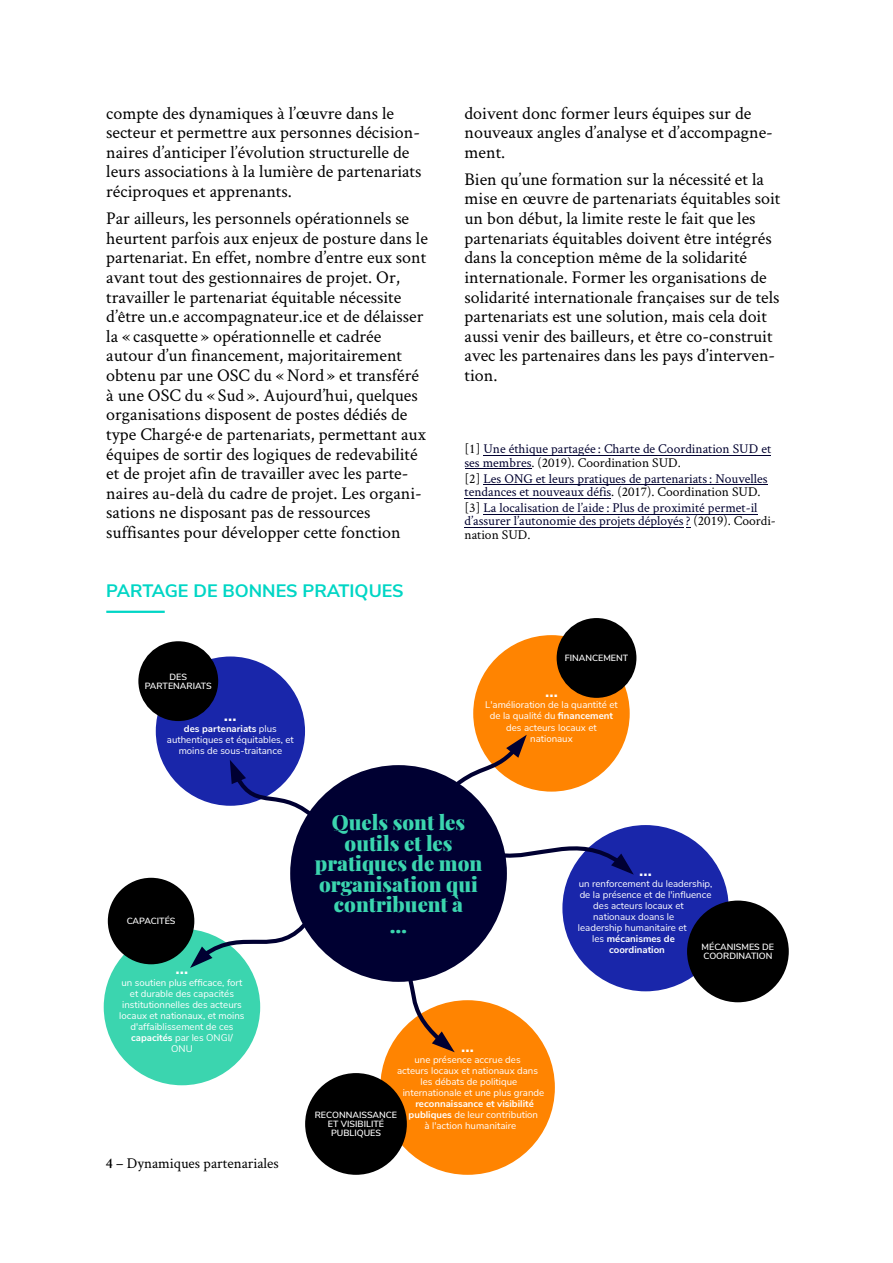
<style>
.page{position:relative;width:893px;height:1263px;background:#fff}
.page>*{position:absolute;margin:0;border:0;box-sizing:border-box;transform-origin:0 0}
.t1{font:900 20.55px/20.5px "Playfair Display";color:#3bd5af;text-align:center}
.t2{font:18px/19.6px "Crimson Text";color:#000}
.t3{font:700 18px "Nunito Sans";color:#00d6c5}
.t4{font:700 17.25px "Nunito Sans";color:#fff}
.t5{font:15px "Crimson Text";color:#000}
.t6{font:13.5px/13.2px "Crimson Text";color:#00002f}
.t7{font:9.6px/11.1px "Nunito Sans";color:#fff;text-align:center}
.t8{font:700 9.6px "Nunito Sans";color:#fff}
.t9{font:600 9px/9px "Nunito Sans";color:#fff;text-align:center}
.s1{font-weight:700}
.s2{color:#000}
.s3{font-weight:600}
.s4{font-weight:400}
</style>
<div class="page">
<hr style="left:483px;top:455px;width:288px;height:1px;background:#00002f">
<hr style="left:465px;top:468px;width:66px;height:1px;background:#00002f">
<hr style="left:483px;top:485px;width:285px;height:1px;background:#00002f">
<hr style="left:465px;top:498px;width:146px;height:1px;background:#00002f">
<hr style="left:483px;top:514px;width:274px;height:1px;background:#00002f">
<hr style="left:465px;top:527px;width:219px;height:1px;background:#00002f">
<div style="left:290px;top:765px;width:217px;height:217px;background:#000032;border-radius:50%"></div>
<div style="left:473px;top:635px;width:157px;height:157px;background:#ff8401;border-radius:50%"></div>
<div style="left:104px;top:929px;width:156px;height:156px;background:#3bd5af;border-radius:50%"></div>
<div style="left:108px;top:878px;width:86px;height:86px;background:#000;border-radius:50%"></div>
<div style="left:380px;top:1000px;width:175px;height:175px;background:#ff8401;border-radius:50%"></div>
<div style="left:305px;top:1073px;width:102px;height:102px;background:#000;border-radius:50%"></div>
<div style="left:557px;top:618px;width:79px;height:80px;background:#000;border-radius:50%"></div>
<div style="left:156px;top:656px;width:149px;height:150px;background:#1926aa;border-radius:50%"></div>
<div style="left:138px;top:641px;width:80px;height:80px;background:#000;border-radius:50%"></div>
<svg style="left:190px;top:913px;width:125px;height:55px"></svg>
<svg style="left:230px;top:760px;width:95px;height:68px"></svg>
<svg style="left:439px;top:735px;width:88px;height:65px"></svg>
<svg style="left:395px;top:966px;width:60px;height:86px"></svg>
<div style="left:562px;top:825px;width:167px;height:166px;background:#1926aa;border-radius:50%"></div>
<div style="left:687px;top:900px;width:102px;height:102px;background:#000;border-radius:50%"></div>
<svg style="left:499px;top:833px;width:135px;height:42px"></svg>
<hr style="left:106px;top:611px;width:59px;height:2px;background:#00d6c5">
<p class="t2" style="left:106px;top:105px;width:317px">compte des dynamiques à l’œuvre dans le secteur et permettre aux personnes décision&shy;naires d’anticiper l’évolution structurelle de leurs associations à la lumière de partenariats réciproques et apprenants.</p>
<p class="t2" style="left:106px;top:211px;width:323px">Par ailleurs, les personnels opérationnels se heurtent parfois aux enjeux de posture dans le partenariat. En effet, nombre d’entre eux sont avant tout des gestionnaires de projet. Or, travailler le partenariat équitable nécessite d’être un.e accompagnateur.ice et de délaisser la « casquette » opérationnelle et cadrée autour d’un financement, majoritairement obtenu par une OSC du « Nord » et transféré à une OSC du « Sud ». Aujourd’hui, quelques organisations disposent de postes dédiés de type Chargé·e de partenariats, permettant aux équipes de sortir des logiques de redevabilité et de projet afin de travailler avec les parte&shy;naires au-delà du cadre de projet. Les organi&shy;sations ne disposant pas de ressources suffisantes pour développer cette fonction</p>
<p class="t3" style="left:106px;top:579px;width:299px">PARTAGE DE BONNES PRATIQUES</p>
<p class="t9" style="left:145px;top:672px;width:68px">DES<br>PARTENARIATS</p>
<p class="t4" style="left:224px;top:703px;width:14px">…</p>
<p class="t7" style="left:167px;top:723px;width:128px"><span class="s1">des partenariats</span> plus authentiques et équitables, et moins de sous-traitance</p>
<p class="t2" style="left:465px;top:105px;width:310px">doivent donc former leurs équipes sur de nouveaux angles d’analyse et d’accompagne&shy;ment.</p>
<p class="t2" style="left:465px;top:171px;width:317px">Bien qu’une formation sur la nécessité et la mise en œuvre de partenariats équitables soit un bon début, la limite reste le fait que les partenariats équitables doivent être intégrés dans la conception même de la solidarité internationale. Former les organisations de solidarité internationale françaises sur de tels partenariats est une solution, mais cela doit aussi venir des bailleurs, et être co-construit avec les partenaires dans les pays d’interven&shy;tion.</p>
<p class="t6" style="left:465px;top:444px;width:308px"><span class="s2">[1]</span> Une éthique partagée : Charte de Coordination SUD et ses membres<span class="s2">. (2019). Coordination SUD.</span></p>
<p class="t6" style="left:465px;top:473px;width:305px"><span class="s2">[2]</span> Les ONG et leurs pratiques de partenariats : Nouvelles tendances et nouveaux défis<span class="s2">. (2017). Coordination SUD.</span></p>
<p class="t6" style="left:465px;top:503px;width:313px"><span class="s2">[3]</span> La localisation de l’aide : Plus de proximité permet-il d’assurer l’autonomie des projets déployés ? <span class="s2">(2019). Coordi&shy;nation SUD.</span></p>
<p class="t9" style="left:565px;top:654px;width:65px">FINANCEMENT</p>
<p class="t4" style="left:545px;top:680px;width:14px">…</p>
<p class="t7" style="left:485px;top:700px;width:134px">L'amélioration de la quantité et de la qualité du <span class="s1">financement </span>des acteurs locaux et nationaux</p>
<p class="t9" style="left:127px;top:917px;width:50px">CAPACITÉS</p>
<p class="t4" style="left:176px;top:957px;width:14px">…</p>
<p class="t7" style="left:119px;top:977px;width:127px">un soutien plus efficace, fort et durable des capacités institutionnelles des acteurs locaux et nationaux, et moins d'affaiblissement de ces <span class="s1">capacités</span> par les ONGI/<br>ONU</p>
<p class="t5" style="left:106px;top:1157px;width:174px"><span class="s3">4</span> – Dynamiques partenariales</p>
<p class="t1" style="left:315px;top:811px;width:169px">Quels sont les outils et les pratiques de mon organisation qui contribuent à<br>…</p>
<p class="t4" style="left:639px;top:858px;width:14px">…</p>
<p class="t7" style="left:579px;top:878px;width:135px">un renforcement du leadership,</p>
<p class="t7" style="left:580px;top:889px;width:133px">de la présence et de l'influence</p>
<p class="t7" style="left:593px;top:900px;width:92px">des acteurs locaux et</p>
<p class="t7" style="left:593px;top:911px;width:83px">nationaux doans le</p>
<p class="t7" style="left:578px;top:922px;width:110px">leadership humanitaire et</p>
<p class="t8" style="left:592px;top:932px;width:84px"><span class="s4">les</span> mécanismes de</p>
<p class="t8" style="left:609px;top:943px;width:57px">coordination</p>
<p class="t9" style="left:702px;top:943px;width:74px;text-align:left">MÉCANISMES DE<br>COORDINATION</p>
<p class="t4" style="left:461px;top:1034px;width:14px">…</p>
<p class="t7" style="left:415px;top:1054px;width:108px">une présence accrue des</p>
<p class="t7" style="left:397px;top:1065px;width:143px">acteurs locaux et nationaux dans</p>
<p class="t7" style="left:421px;top:1076px;width:98px">les débats de politique</p>
<p class="t7" style="left:403px;top:1087px;width:143px">internationale et une plus grande</p>
<p class="t8" style="left:415px;top:1097px;width:120px">reconnaissance et visibilité</p>
<p class="t7" style="left:409px;top:1109px;width:131px"><span class="s1">publiques</span> de leur contribution</p>
<p class="t7" style="left:424px;top:1120px;width:93px">à l'action humanitaire</p>
<p class="t9" style="left:315px;top:1111px;width:84px">RECONNAISSANCE<br>ET VISIBILITÉ<br>PUBLIQUES</p>
</div>
